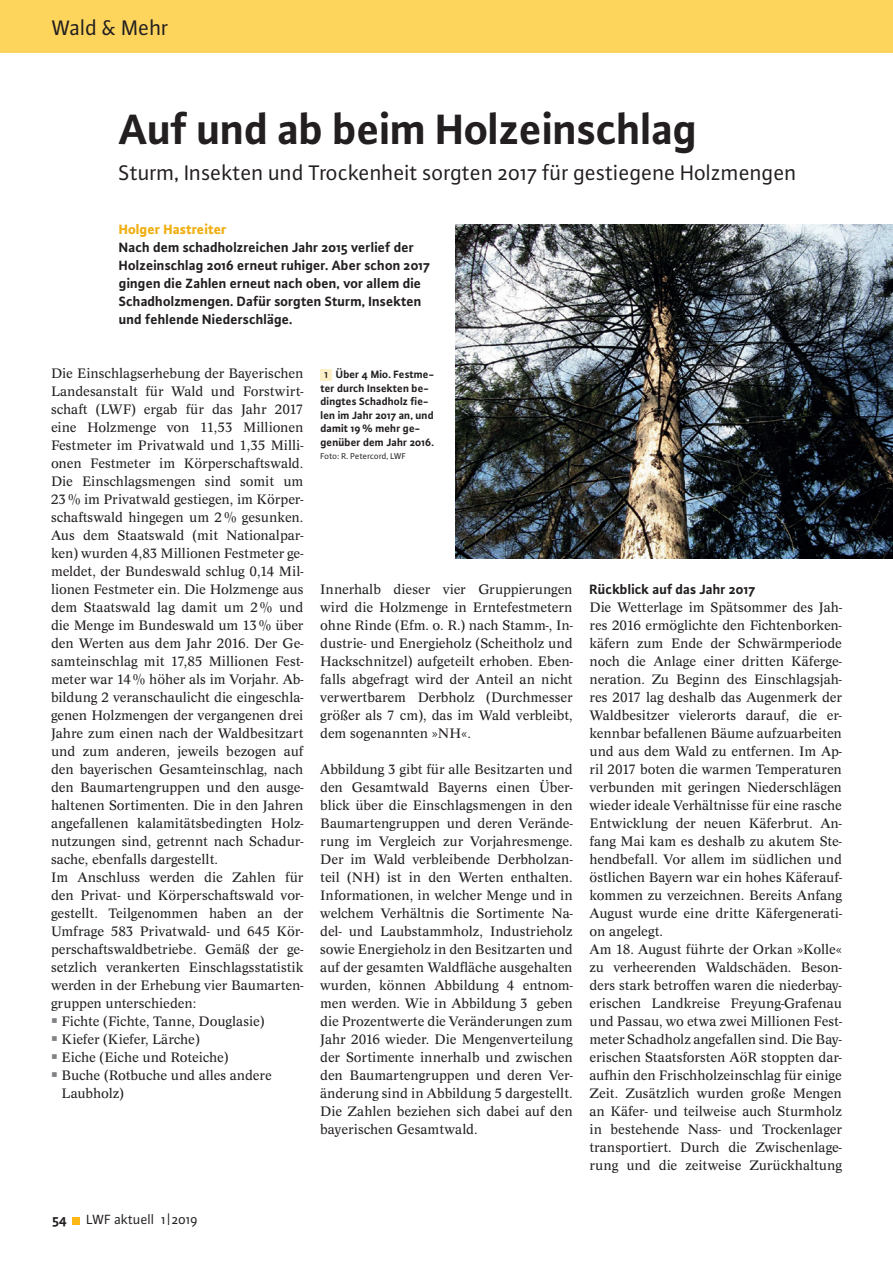
<style>
.page{position:relative;width:893px;height:1263px;background:#fff}
.page>*{position:absolute;margin:0;border:0;box-sizing:border-box;transform-origin:0 0}
.t1{font:700 45px "Plus Sans Pro";letter-spacing:-.01em;color:#231f20}
.t2{font:22.5px "Plus Sans Pro";letter-spacing:-.005em;color:#231f20}
.t3{font:14.25px/18px "Concept";letter-spacing:-.005em;color:#231f20;text-align:justify}
.t4{font:700 14.25px/18px "Plus Sans Pro";color:#231f20}
.t5{font:14.25px "Plus Sans Pro";color:#231f20}
.t6{font:800 14.25px "Plus Sans Pro";color:#f0af13}
.t7{font:700 11.25px/13.5px "Plus Sans Pro";color:#231f20}
.t8{font:9px "Plus Sans Pro";color:#231f20}
.s1{font-size:9px}
</style>
<div class="page">
<div style="left:72px;top:1217px;width:7px;height:7px;background:#fcb814"></div>
<div style="left:320px;top:369px;width:12px;height:11px;background:#fef0c6"></div>
<div style="left:0;top:0;width:893px;height:53px;background:#fed55c"></div>
<img style="left:455px;top:224px;width:438px;height:334px">
<h2 class="t2" style="left:52px;top:12px;width:118px">Wald &amp; Mehr</h2>
<h1 class="t1" style="left:119px;top:95px;width:580px">Auf und ab beim Holzeinschlag</h1>
<h2 class="t2" style="left:119px;top:158px;width:679px">Sturm, Insekten und Trockenheit sorgten 2017 für gestiegene Holzmengen</h2>
<p class="t6" style="left:119px;top:218px;width:109px">Holger Hastreiter</p>
<p class="t4" style="left:119px;top:237px;width:313px">Nach dem schadholzreichen Jahr 2015 verlief der Holzeinschlag 2016 erneut ruhiger. Aber schon 2017 gingen die Zahlen erneut nach oben, vor allem die Schadholzmengen. Dafür sorgten Sturm, Insekten und fehlende Niederschläge.</p>
<p class="t3" style="left:51px;top:364px;width:254px">Die Einschlagserhebung der Bayerischen</p>
<p class="t3" style="left:51px;top:382px;width:254px">Landesanstalt für Wald und Forstwirt-</p>
<p class="t3" style="left:51px;top:400px;width:254px">schaft (LWF) ergab für das Jahr 2017</p>
<p class="t3" style="left:51px;top:418px;width:254px">eine Holzmenge von 11,53 Millionen</p>
<p class="t3" style="left:51px;top:436px;width:254px">Festmeter im Privatwald und 1,35 Milli-</p>
<p class="t3" style="left:51px;top:454px;width:254px">onen Festmeter im Körperschaftswald.</p>
<p class="t3" style="left:51px;top:472px;width:254px">Die Einschlagsmengen sind somit um</p>
<p class="t3" style="left:51px;top:490px;width:254px">23% im Privatwald gestiegen, im Körper-</p>
<p class="t3" style="left:51px;top:508px;width:254px">schaftswald hingegen um 2% gesunken.</p>
<p class="t3" style="left:51px;top:526px;width:254px">Aus dem Staatswald (mit Nationalpar-</p>
<p class="t3" style="left:51px;top:544px;width:254px">ken) wurden 4,83 Millionen Festmeter ge-</p>
<p class="t3" style="left:51px;top:562px;width:254px">meldet, der Bundeswald schlug 0,14 Mil-</p>
<p class="t3" style="left:51px;top:580px;width:254px">lionen Festmeter ein. Die Holzmenge aus</p>
<p class="t3" style="left:51px;top:598px;width:254px">dem Staatswald lag damit um 2% und</p>
<p class="t3" style="left:51px;top:616px;width:254px">die Menge im Bundeswald um 13% über</p>
<p class="t3" style="left:51px;top:634px;width:254px">den Werten aus dem Jahr 2016. Der Ge-</p>
<p class="t3" style="left:51px;top:652px;width:254px">samteinschlag mit 17,85 Millionen Fest-</p>
<p class="t3" style="left:51px;top:670px;width:254px">meter war 14% höher als im Vorjahr. Ab-</p>
<p class="t3" style="left:51px;top:688px;width:254px">bildung 2 veranschaulicht die eingeschla-</p>
<p class="t3" style="left:51px;top:706px;width:254px">genen Holzmengen der vergangenen drei</p>
<p class="t3" style="left:51px;top:724px;width:254px">Jahre zum einen nach der Waldbesitzart</p>
<p class="t3" style="left:51px;top:742px;width:254px">und zum anderen, jeweils bezogen auf</p>
<p class="t3" style="left:51px;top:760px;width:254px">den bayerischen Gesamteinschlag, nach</p>
<p class="t3" style="left:51px;top:778px;width:254px">den Baumartengruppen und den ausge-</p>
<p class="t3" style="left:51px;top:796px;width:254px">haltenen Sortimenten. Die in den Jahren</p>
<p class="t3" style="left:51px;top:814px;width:254px">angefallenen kalamitätsbedingten Holz-</p>
<p class="t3" style="left:51px;top:832px;width:254px">nutzungen sind, getrennt nach Schadur-</p>
<p class="t3" style="left:51px;top:850px;width:169px">sache, ebenfalls dargestellt.</p>
<p class="t3" style="left:51px;top:868px;width:254px">Im Anschluss werden die Zahlen für</p>
<p class="t3" style="left:51px;top:886px;width:254px">den Privat- und Körperschaftswald vor-</p>
<p class="t3" style="left:51px;top:904px;width:254px">gestellt. Teilgenommen haben an der</p>
<p class="t3" style="left:51px;top:922px;width:254px">Umfrage 583 Privatwald- und 645 Kör-</p>
<p class="t3" style="left:51px;top:940px;width:254px">perschaftswaldbetriebe. Gemäß der ge-</p>
<p class="t3" style="left:51px;top:958px;width:254px">setzlich verankerten Einschlagsstatistik</p>
<p class="t3" style="left:51px;top:976px;width:254px">werden in der Erhebung vier Baumarten-</p>
<p class="t3" style="left:51px;top:994px;width:147px">gruppen unterschieden:</p>
<p class="t3" style="left:62px;top:1012px;width:205px">Fichte (Fichte, Tanne, Douglasie)</p>
<p class="t3" style="left:62px;top:1030px;width:140px">Kiefer (Kiefer, Lärche)</p>
<p class="t3" style="left:62px;top:1048px;width:169px">Eiche (Eiche und Roteiche)</p>
<p class="t3" style="left:62px;top:1066px;width:212px">Buche (Rotbuche und alles andere</p>
<p class="t3" style="left:62px;top:1084px;width:64px">Laubholz)</p>
<p class="t7" style="left:320px;top:367px;width:115px;text-indent:4px"><span class="s1">1</span> Über 4 Mio. Festme&shy;ter durch Insekten be&shy;dingtes Schadholz fie&shy;len im Jahr 2017 an, und damit 19% mehr ge&shy;genüber dem Jahr 2016.</p>
<p class="t8" style="left:320px;top:450px;width:87px">Foto: R. Petercord, LWF</p>
<p class="t3" style="left:320px;top:580px;width:254px">Innerhalb dieser vier Gruppierungen wird die Holzmenge in Erntefestmetern ohne Rinde (Efm. o. R.) nach Stamm-, In&shy;dustrie- und Energieholz (Scheitholz und Hackschnitzel) aufgeteilt erhoben. Eben&shy;falls abgefragt wird der Anteil an nicht verwertbarem Derbholz (Durchmesser größer als 7 cm), das im Wald verbleibt, dem sogenannten »NH«.</p>
<p class="t3" style="left:320px;top:760px;width:254px">Abbildung 3 gibt für alle Besitzarten und den Gesamtwald Bayerns einen Über&shy;blick über die Einschlagsmengen in den Baumartengruppen und deren Verände&shy;rung im Vergleich zur Vorjahresmenge.<br>Der im Wald verbleibende Derbholzan&shy;teil (NH) ist in den Werten enthalten.<br>Informationen, in welcher Menge und in welchem Verhältnis die Sortimente Na&shy;del- und Laubstammholz, Industrieholz sowie Energieholz in den Besitzarten und auf der gesamten Waldfläche ausgehalten wurden, können Abbildung 4 entnom&shy;men werden. Wie in Abbildung 3 geben die Prozentwerte die Veränderungen zum Jahr 2016 wieder. Die Mengenverteilung der Sortimente innerhalb und zwischen den Baumartengruppen und deren Ver&shy;änderung sind in Abbildung 5 dargestellt.<br>Die Zahlen beziehen sich dabei auf den bayerischen Gesamtwald.</p>
<p class="t4" style="left:52px;top:1209px;width:16px">54</p>
<p class="t5" style="left:87px;top:1210px;width:113px">LWF aktuell 1|2019</p>
<p class="t4" style="left:589px;top:579px;width:167px">Rückblick auf das Jahr 2017</p>
<p class="t3" style="left:589px;top:598px;width:254px;text-align:left">Die Wetterlage im Spätsommer des Jah&shy;res 2016 ermöglichte den Fichtenborken&shy;käfern zum Ende der Schwärmperiode noch die Anlage einer dritten Käferge&shy;neration. Zu Beginn des Einschlagsjah&shy;res 2017 lag deshalb das Augenmerk der Waldbesitzer vielerorts darauf, die er&shy;kennbar befallenen Bäume aufzuarbeiten und aus dem Wald zu entfernen. Im Ap&shy;ril 2017 boten die warmen Temperaturen verbunden mit geringen Niederschlägen wieder ideale Verhältnisse für eine rasche Entwicklung der neuen Käferbrut. An&shy;fang Mai kam es deshalb zu akutem Ste&shy;hendbefall. Vor allem im südlichen und östlichen Bayern war ein hohes Käferauf&shy;kommen zu verzeichnen. Bereits Anfang August wurde eine dritte Käfergenerati&shy;on angelegt.<br>Am 18. August führte der Orkan »Kolle« zu verheerenden Waldschäden. Beson&shy;ders stark betroffen waren die niederbay&shy;erischen Landkreise Freyung-Grafenau und Passau, wo etwa zwei Millionen Fest&shy;meter Schadholz angefallen sind. Die Bay&shy;erischen Staatsforsten AöR stoppten dar&shy;aufhin den Frischholzeinschlag für einige Zeit. Zusätzlich wurden große Mengen an Käfer- und teilweise auch Sturmholz in bestehende Nass- und Trockenlager transportiert. Durch die Zwischenlage&shy;rung und die zeitweise Zurückhaltung</p>
</div>
